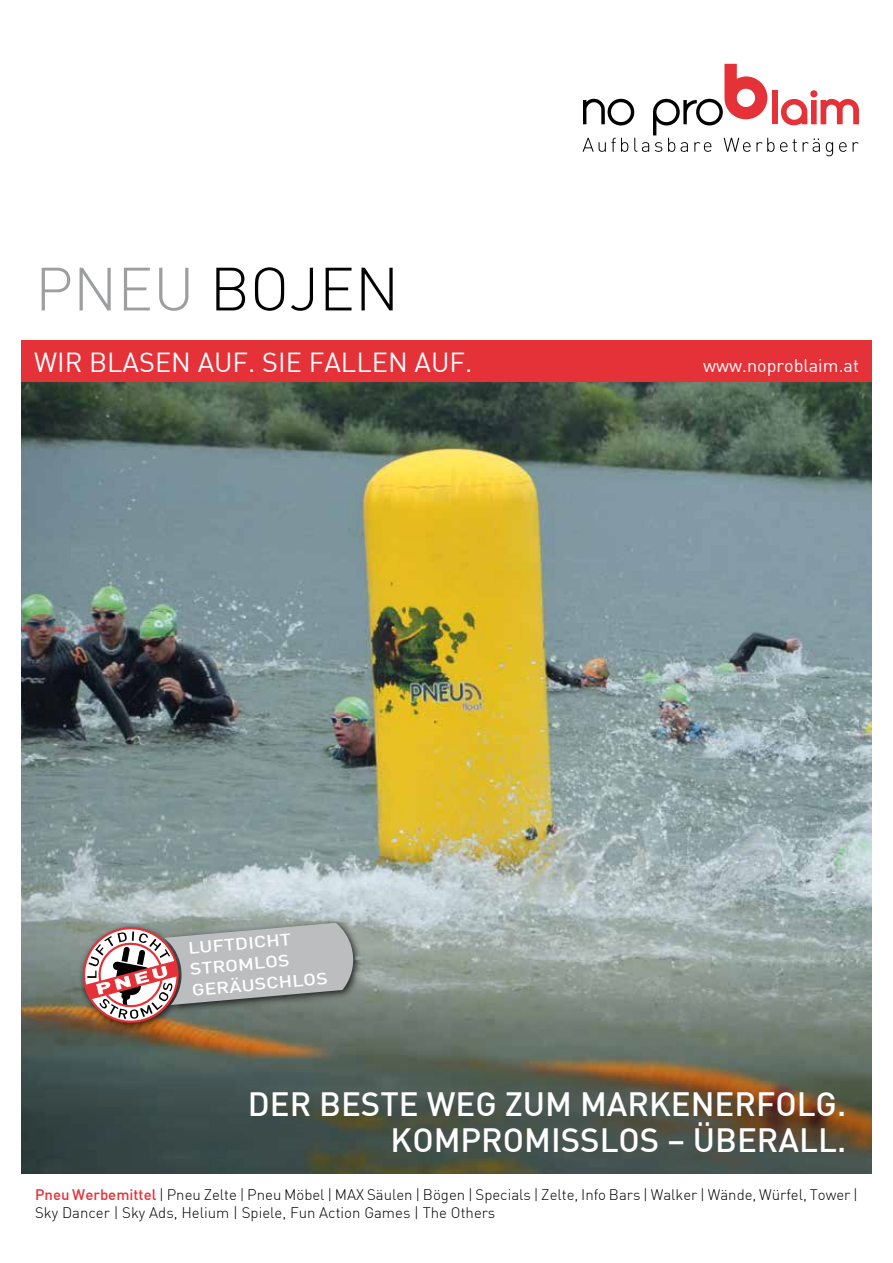
<style>
.page{position:relative;width:893px;height:1263px;background:#fff}
.page>*{position:absolute;margin:0;border:0;box-sizing:border-box;transform-origin:0 0}
.t1{font:300 60px "DIN";color:#000}
.t2{font:500 33px/36px "DIN";color:#fff;text-align:right}
.t3{font:27px "DIN";color:#fff}
.t4{font:18px "DIN";color:#fff}
.t5{font:500 16.35px/21.1px "DIN";color:#fff;scale:1.2 1}
.t6{font:300 15px/18px "DIN";color:#000}
.s1{color:#9c9e9f}
.s2{font-weight:500;color:#e53138}
</style>
<div class="page">
<svg style="left:583px;top:64px;width:276px;height:92px"></svg>
<div style="left:21px;top:340px;width:851px;height:43px;background:#e53138"></div>
<img style="left:21px;top:383px;width:851px;height:671px">
<svg style="left:21px;top:1054px;width:851px;height:120px;background:#4d5348"></svg>
<div style="left:78px;top:918px;width:285px;height:114px;background:#000;opacity:.75"></div>
<svg style="left:79px;top:923px;width:276px;height:104px;background:#a69c98"></svg>
<h1 class="t1" style="left:35px;top:252px;width:366px"><span class="s1">PNEU</span> BOJEN</h1>
<h3 class="t3" style="left:34px;top:345px;width:440px">WIR BLASEN AUF. SIE FALLEN AUF.</h3>
<p class="t4" style="left:703px;top:354px;width:157px">www.noproblaim.at</p>
<p class="t5" style="left:187px;top:937px;width:115px;rotate:-5deg">LUFTDICHT<br>STROMLOS<br>GERÄUSCHLOS</p>
<h2 class="t2" style="left:248px;top:1085px;width:600px">DER BESTE WEG ZUM MARKENERFOLG.<br>KOMPROMISSLOS – ÜBERALL.</h2>
<p class="t6" style="left:35px;top:1186px;width:824px"><span class="s2">Pneu Werbemittel</span> | Pneu Zelte | Pneu Möbel | MAX Säulen | Bögen | Specials | Zelte, Info Bars | Walker | Wände, Würfel, Tower |<br>Sky Dancer | Sky Ads, Helium | Spiele, Fun Action Games | The Others</p>
</div>
